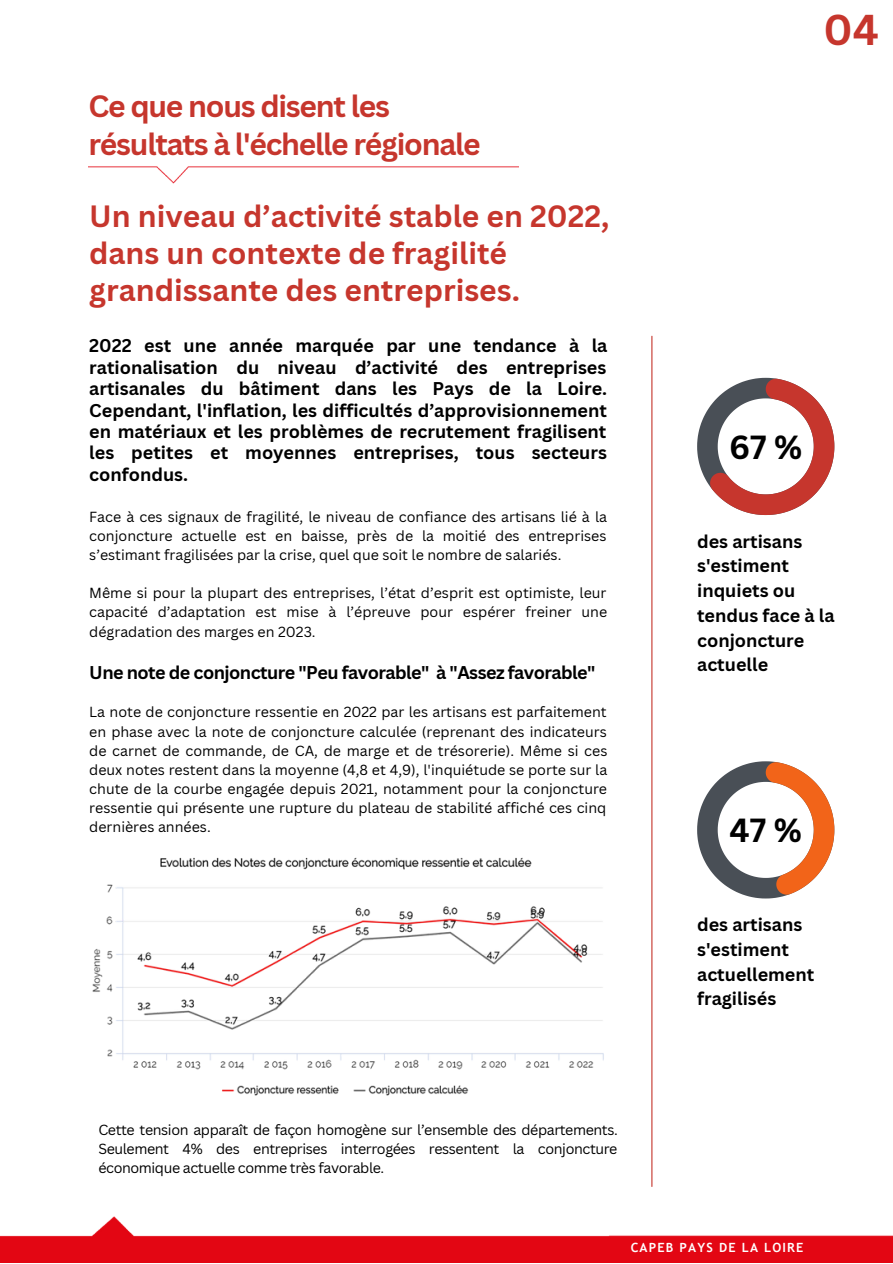
<style>
.page{position:relative;width:893px;height:1264px;background:#fff}
.page>*{position:absolute;margin:0;border:0;box-sizing:border-box;transform-origin:0 0}
.t1{font:700 42px "Canva Sans";color:#c6362d}
.t2{font:700 32.55px "Canva Sans";color:#000}
.t3{font:700 30px/37px "Canva Sans";color:#c6362d}
.t4{font:700 30px/37px "Canva Sans";letter-spacing:-.04em;color:#c6362d}
.t5{font:700 18px/24.8px "Canva Sans";color:#000}
.t6{font:700 18px "Canva Sans";letter-spacing:-.03em;color:#000}
.t7{font:14.25px/19px "Canva Sans";color:#000;text-align:justify}
.t8{font:700 12.75px "Trebuchet MS";letter-spacing:.095em;color:#fff}
</style>
<div class="page">
<svg style="left:697px;top:378px;width:137px;height:137px"></svg>
<hr style="left:651px;top:336px;width:1px;height:850px;background:#c6362d">
<img style="left:88px;top:166px;width:430px;height:17px">
<img style="left:0;top:1216px;width:892px;height:46px">
<svg style="left:697px;top:761px;width:137px;height:137px"></svg>
<img style="left:92px;top:857px;width:512px;height:239px">
<h3 class="t4" style="left:88px;top:87px;width:394px">Ce que nous disent les résultats à l'échelle régionale</h3>
<h3 class="t3" style="left:89px;top:196px;width:521px">Un niveau d’activité stable en 2022, dans un contexte de fragilité grandissante des entreprises.</h3>
<p class="t5" style="left:89px;top:335px;width:519px;line-height:21.3px;text-align:justify">2022 est une année marquée par une tendance à la rationalisation du niveau d’activité des entreprises artisanales du bâtiment dans les Pays de la Loire.<br>Cependant, l'inflation, les difficultés d’approvisionnement en matériaux et les problèmes de recrutement fragilisent les petites et moyennes entreprises, tous secteurs confondus.</p>
<p class="t7" style="left:89px;top:506px;width:519px">Face à ces signaux de fragilité, le niveau de confiance des artisans lié à la conjoncture actuelle est en baisse, près de la moitié des entreprises s’estimant fragilisées par la crise, quel que soit le nombre de salariés.</p>
<p class="t7" style="left:89px;top:583px;width:519px">Même si pour la plupart des entreprises, l’état d’esprit est optimiste, leur capacité d’adaptation est mise à l’épreuve pour espérer freiner une dégradation des marges en 2023.</p>
<p class="t6" style="left:89px;top:660px;width:507px">Une note de conjoncture "Peu favorable" à "Assez favorable"</p>
<p class="t7" style="left:89px;top:702px;width:519px">La note de conjoncture ressentie en 2022 par les artisans est parfaitement en phase avec la note de conjoncture calculée (reprenant des indicateurs de carnet de commande, de CA, de marge et de trésorerie). Même si ces deux notes restent dans la moyenne (4,8 et 4,9), l'inquiétude se porte sur la chute de la courbe engagée depuis 2021, notamment pour la conjoncture ressentie qui présente une rupture du plateau de stabilité affiché ces cinq dernières années.</p>
<h1 class="t1" style="left:823px;top:0;width:57px">04</h1>
<h2 class="t2" style="left:729px;top:424px;width:75px">67 %</h2>
<p class="t5" style="left:697px;top:528px;width:139px">des artisans s'estiment inquiets ou tendus face à la conjoncture actuelle</p>
<h2 class="t2" style="left:729px;top:807px;width:74px">47 %</h2>
<p class="t5" style="left:697px;top:911px;width:119px">des artisans s'estiment actuellement fragilisés</p>
<p class="t7" style="left:98px;top:1119px;width:521px">Cette tension apparaît de façon homogène sur l’ensemble des départements.<br>Seulement 4% des entreprises interrogées ressentent la conjoncture économique actuelle comme très favorable.</p>
<p class="t8" style="left:630px;top:1239px;width:174px">CAPEB PAYS DE LA LOIRE</p>
</div>
